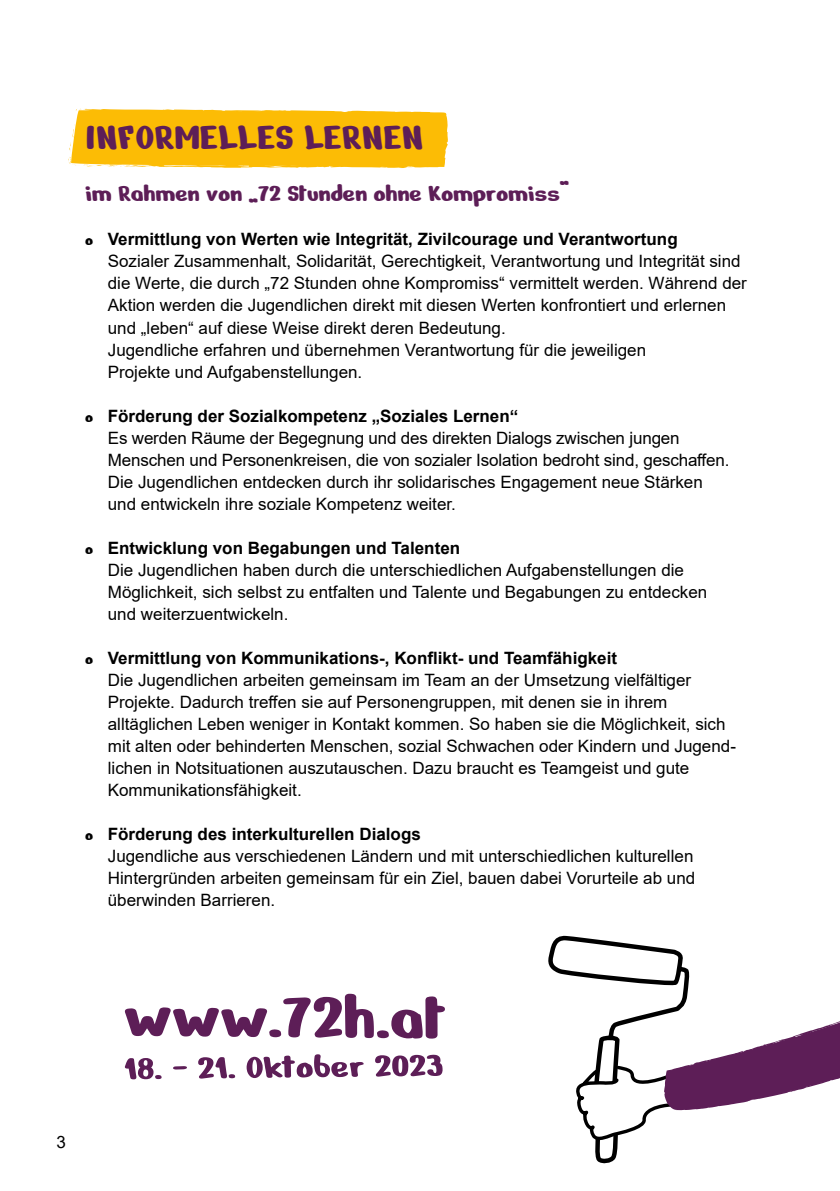
<style>
.page{position:relative;width:840px;height:1191px;background:#fff}
.page>*{position:absolute;margin:0;border:0;box-sizing:border-box;transform-origin:0 0}
.t1{font:40px "Nerko One";color:#5d1e57}
.t2{font:26px "Nerko One";letter-spacing:-.01em;color:#5d1e57}
.t3{font:17px/22px "Arial";color:#000}
.t4{font:700 17px "Arial";color:#000}
.s1{font-family:"Nerko One"}
.s2{font-weight:700}
.s3{font-family:"Nerko One";font-weight:400}
</style>
<div class="page">
<svg style="left:68px;top:108px;width:380px;height:61px;background:#fcc21d"></svg>
<svg style="left:548px;top:935px;width:291px;height:229px"></svg>
<svg style="left:125px;top:993px;width:319px;height:45px"></svg>
<svg style="left:125px;top:1058px;width:36px;height:21px"></svg>
<svg style="left:173px;top:1066px;width:14px;height:3px"></svg>
<svg style="left:198px;top:1057px;width:37px;height:21px"></svg>
<svg style="left:246px;top:1054px;width:117px;height:24px"></svg>
<svg style="left:375px;top:1054px;width:67px;height:22px"></svg>
<h1 class="t1" style="left:85px;top:112px;width:339px">INFORMELLES LERNEN</h1>
<h2 class="t2" style="left:85px;top:177px;width:485px">im Rahmen von „72 Stunden ohne Kompromiss“</h2>
<p class="t3" style="left:108px;top:228px;width:640px;text-indent:-23px"><span class="s1">o</span> <span class="s2">Vermittlung von Werten wie Integrität, Zivilcourage und Verantwortung<br></span>Sozialer Zusammenhalt, Solidarität, Gerechtigkeit, Verantwortung und Integrität sind die Werte, die durch „72 Stunden ohne Kompromiss“ vermittelt werden. Während der Aktion werden die Jugendlichen direkt mit diesen Werten konfrontiert und erlernen und „leben“ auf diese Weise direkt deren Bedeutung.<br>Jugendliche erfahren und übernehmen Verantwortung für die jeweiligen<br>Projekte und Aufgabenstellungen.</p>
<p class="t3" style="left:108px;top:404px;width:623px;text-indent:-23px"><span class="s1">o</span> <span class="s2">Förderung der Sozialkompetenz „Soziales Lernen“<br></span>Es werden Räume der Begegnung und des direkten Dialogs zwischen jungen Menschen und Personenkreisen, die von sozialer Isolation bedroht sind, geschaffen.<br>Die Jugendlichen entdecken durch ihr solidarisches Engagement neue Stärken und entwickeln ihre soziale Kompetenz weiter.</p>
<p class="t4" style="left:85px;top:535px;width:376px"><span class="s3">o</span> Entwicklung von Begabungen und Talenten</p>
<p class="t3" style="left:85px;top:558px;width:600px">-Die Jugendlichen haben durch die unterschiedlichen Aufgabenstellungen die</p>
<p class="t3" style="left:108px;top:580px;width:600px">Möglichkeit, sich selbst zu entfalten und Talente und Begabungen zu entdecken</p>
<p class="t3" style="left:108px;top:602px;width:182px">und weiterzuentwickeln.</p>
<p class="t3" style="left:108px;top:646px;width:629px;text-indent:-23px"><span class="s1">o</span> <span class="s2">Vermittlung von Kommunikations-, Konflikt- und Teamfähigkeit<br></span>Die Jugendlichen arbeiten gemeinsam im Team an der Umsetzung vielfältiger Projekte. Dadurch treffen sie auf Personengruppen, mit denen sie in ihrem alltäglichen Leben weniger in Kontakt kommen. So haben sie die Möglichkeit, sich mit alten oder behinderten Menschen, sozial Schwachen oder Kindern und Jugend&shy;lichen in Notsituationen auszutauschen. Dazu braucht es Teamgeist und gute Kommunikationsfähigkeit.</p>
<p class="t3" style="left:108px;top:822px;width:588px;text-indent:-23px"><span class="s1">o</span> <span class="s2">Förderung des interkulturellen Dialogs<br></span>Jugendliche aus verschiedenen Ländern und mit unterschiedlichen kulturellen Hintergründen arbeiten gemeinsam für ein Ziel, bauen dabei Vorurteile ab und überwinden Barrieren.</p>
<p class="t3" style="left:57px;top:1130px;width:11px">3</p>
</div>
